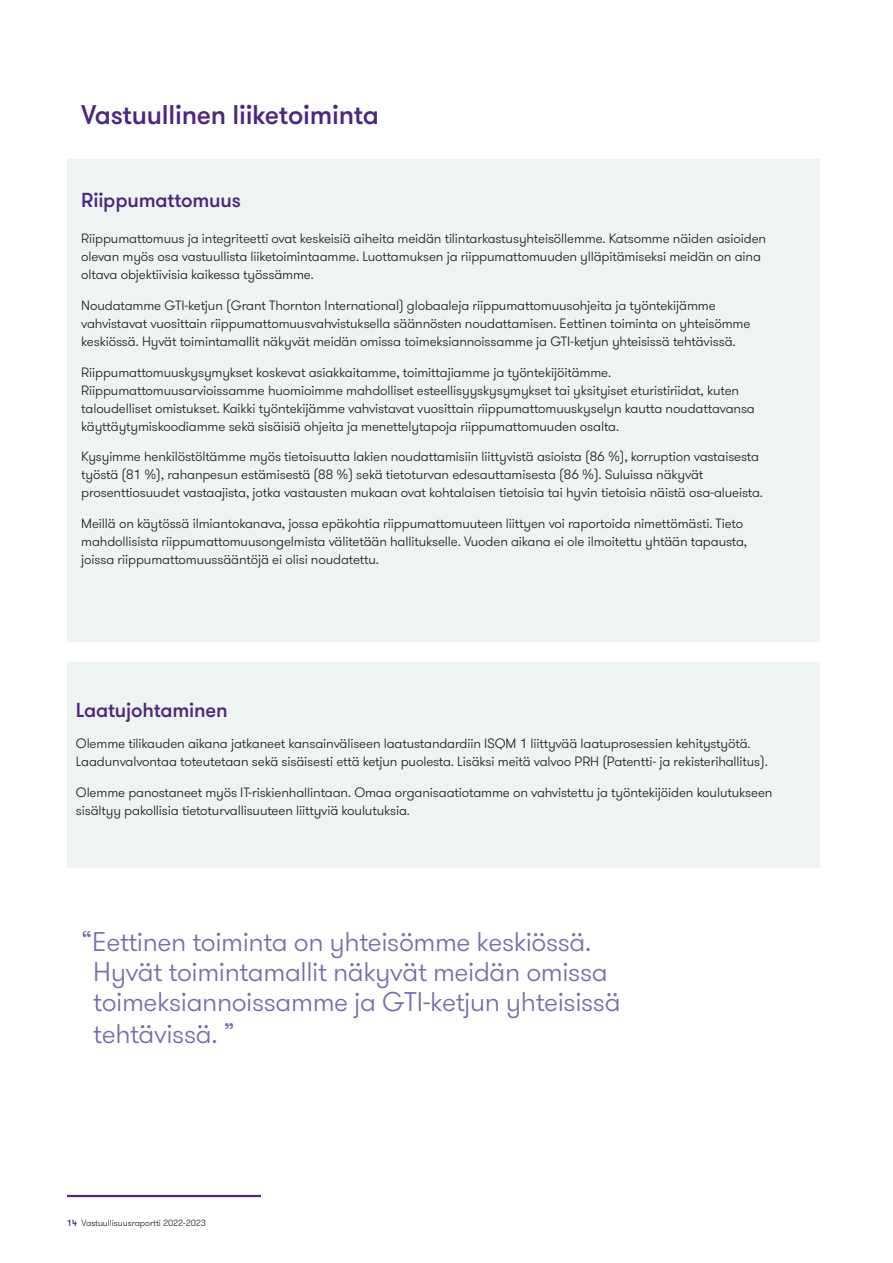
<style>
.page{position:relative;width:893px;height:1263px;background:#fff}
.page>*{position:absolute;margin:0;border:0;box-sizing:border-box;transform-origin:0 0}
._21_Pull_quote{font:300 27px/30px "GT Walsheim Pro";letter-spacing:-.015em;color:#7a6aaf}
._04_Headline_four_Medium_13_5pt{font:500 27px "GT Walsheim Pro";letter-spacing:-.01em;color:#4e2582}
._05_Subheading_one_Bold_9pt{font:500 20.25px "GT Walsheim Pro";letter-spacing:-.01em;color:#4e2582}
._11_Body_text{font:500 20.25px "GT Walsheim Pro";letter-spacing:-.01em;color:#4e2582}
._11_Body_text-2{font:300 13.5px/18px "GT Walsheim Pro";letter-spacing:-.01em;color:#231f20}
.t1{font:300 9px "GT Walsheim Pro";letter-spacing:-.01em;color:#231f20}
.s1{font-weight:500;color:#4e2582}
</style>
<div class="page">
<hr style="left:67px;top:1195px;width:194px;height:2px;background:#4e2582">
<div style="left:67px;top:160px;width:753px;height:482px;background:#edf4f2"></div>
<div style="left:67px;top:662px;width:753px;height:205px;background:#edf4f2"></div>
<p class="_04_Headline_four_Medium_13_5pt" style="left:81px;top:97px;width:299px">Vastuullinen liiketoiminta</p>
<p class="_05_Subheading_one_Bold_9pt" style="left:81px;top:187px;width:161px">Riippumattomuus</p>
<p class="_11_Body_text-2" style="left:81px;top:230px;width:686px">Riippumattomuus ja integriteetti ovat keskeisiä aiheita meidän tilintarkastusyhteisöllemme. Katsomme näiden asioiden olevan myös osa vastuullista liiketoimintaamme. Luottamuksen ja riippumattomuuden ylläpitämiseksi meidän on aina oltava objektiivisia kaikessa työssämme.</p>
<p class="_11_Body_text-2" style="left:81px;top:296px;width:671px">Noudatamme GTI-ketjun (Grant Thornton International) globaaleja riippumattomuusohjeita ja työntekijämme vahvistavat vuosittain riippumattomuusvahvistuksella säännösten noudattamisen. Eettinen toiminta on yhteisömme keskiössä. Hyvät toimintamallit näkyvät meidän omissa toimeksiannoissamme ja GTI-ketjun yhteisissä tehtävissä.</p>
<p class="_11_Body_text-2" style="left:81px;top:363px;width:675px">Riippumattomuuskysymykset koskevat asiakkaitamme, toimittajiamme ja työntekijöitämme.<br>Riippumattomuusarvioissamme huomioimme mahdolliset esteellisyyskysymykset tai yksityiset eturistiriidat, kuten taloudelliset omistukset. Kaikki työntekijämme vahvistavat vuosittain riippumattomuuskyselyn kautta noudattavansa käyttäytymiskoodiamme sekä sisäisiä ohjeita ja menettelytapoja riippumattomuuden osalta.</p>
<p class="_11_Body_text-2" style="left:81px;top:448px;width:683px">Kysyimme henkilöstöltämme myös tietoisuutta lakien noudattamisiin liittyvistä asioista (86 %), korruption vastaisesta työstä (81 %), rahanpesun estämisestä (88 %) sekä tietoturvan edesauttamisesta (86 %). Suluissa näkyvät prosenttiosuudet vastaajista, jotka vastausten mukaan ovat kohtalaisen tietoisia tai hyvin tietoisia näistä osa-alueista.</p>
<p class="_11_Body_text-2" style="left:81px;top:515px;width:667px">Meillä on käytössä ilmiantokanava, jossa epäkohtia riippumattomuuteen liittyen voi raportoida nimettömästi. Tieto mahdollisista riippumattomuusongelmista välitetään hallitukselle. Vuoden aikana ei ole ilmoitettu yhtään tapausta, joissa riippumattomuussääntöjä ei olisi noudatettu.</p>
<p class="_11_Body_text" style="left:76px;top:697px;width:153px">Laatujohtaminen</p>
<p class="_11_Body_text-2" style="left:76px;top:735px;width:693px">Olemme tilikauden aikana jatkaneet kansainväliseen laatustandardiin ISQM 1 liittyvää laatuprosessien kehitystyötä.<br>Laadunvalvontaa toteutetaan sekä sisäisesti että ketjun puolesta. Lisäksi meitä valvoo PRH (Patentti- ja rekisterihallitus).</p>
<p class="_11_Body_text-2" style="left:76px;top:783px;width:698px">Olemme panostaneet myös IT-riskienhallintaan. Omaa organisaatiotamme on vahvistettu ja työntekijöiden koulutukseen sisältyy pakollisia tietoturvallisuuteen liittyviä koulutuksia.</p>
<p class="_21_Pull_quote" style="left:93px;top:927px;width:529px;text-indent:-12px">“Eettinen toiminta on yhteisömme keskiössä.<br>Hyvät toimintamallit näkyvät meidän omissa toimeksiannoissamme ja GTI-ketjun yhteisissä</p>
<p class="_21_Pull_quote" style="left:93px;top:1020px;width:143px">tehtävissä. ”</p>
<p class="t1" style="left:67px;top:1217px;width:141px"><span class="s1">14</span> Vastuullisuusraportti 2022-2023</p>
</div>
